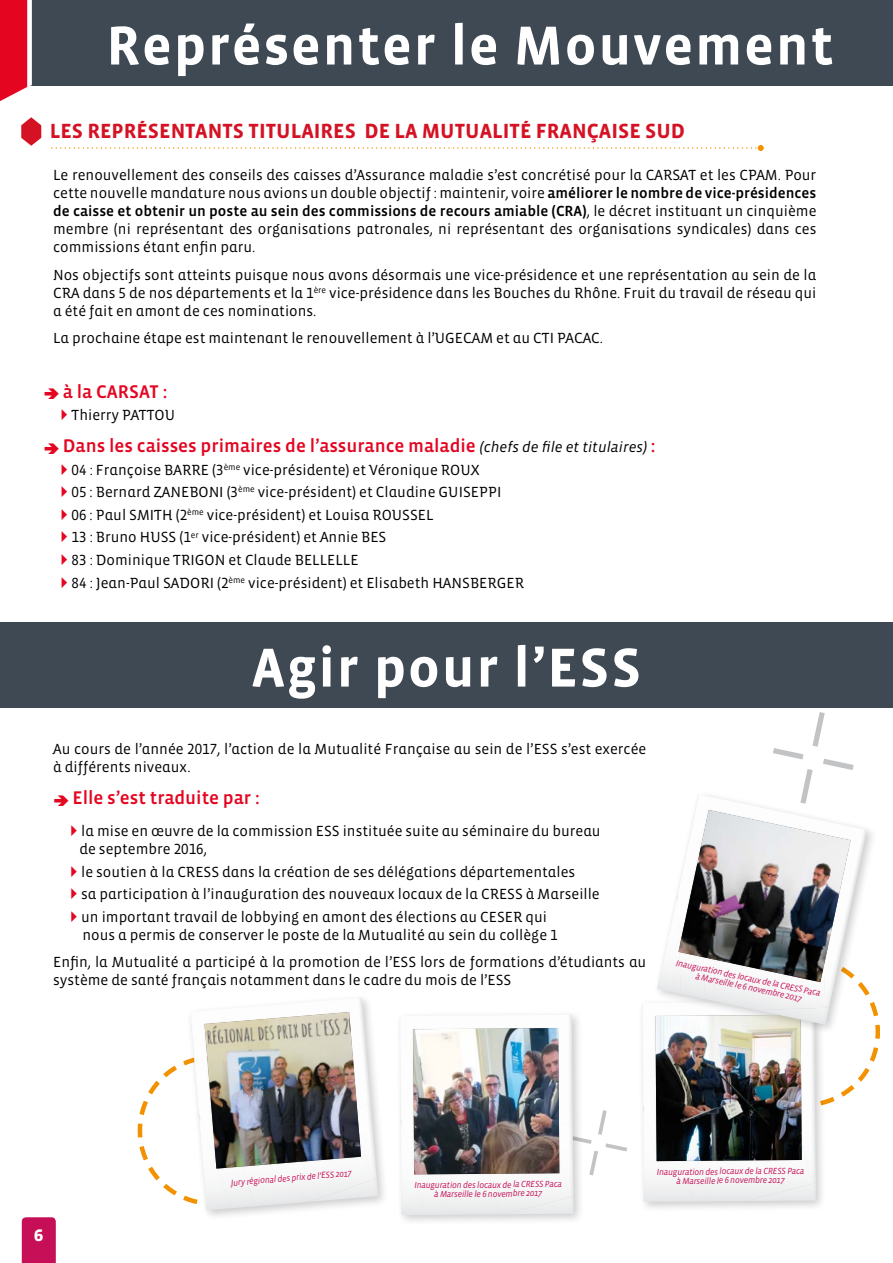
<style>
.page{position:relative;width:893px;height:1263px;background:#fff}
.page>*{position:absolute;margin:0;border:0;box-sizing:border-box;transform-origin:0 0}
.t1{font:700 56.1px "Vista Sans";letter-spacing:.03em;color:#fff}
.t2{font:21px "Vista Sans SC Bold";color:#d51224}
.t3{font:21px "Vista Sans SC Bold";color:#fff}
.t4{font:18.75px "Vista Sans Med";color:#e40521}
.t5{font:15px/22.5px "Vista Sans Alt";color:#000}
.t6{font:15px "Vista Sans Med";color:#000}
.t7{font:italic 9px/9px "Vista Sans";letter-spacing:-.035em;color:#c70f57;text-align:center;scale:.95 1}
.s1{font-family:"Vista Sans Med"}
.s2{font-family:"Vista Sans Alt"}
.s3{font-family:"Vista Sans";font-style:italic;font-size:15px;color:#000}
</style>
<div class="page">
<div style="left:22px;top:1217px;width:34px;height:46px;background:#c70f57"></div>
<div style="left:0;top:0;width:893px;height:85px;background:#3e4953"></div>
<div style="left:0;top:622px;width:893px;height:85px;background:#3e4953"></div>
<svg style="left:0;top:0;width:32px;height:101px;background:#e8384e"></svg>
<svg style="left:21px;top:117px;width:20px;height:29px"></svg>
<svg style="left:52px;top:145px;width:712px;height:6px"></svg>
<svg style="left:589px;top:1151px;width:9px;height:24px"></svg>
<svg style="left:598px;top:1110px;width:9px;height:25px"></svg>
<svg style="left:605px;top:1143px;width:22px;height:8px"></svg>
<svg style="left:585px;top:1139px;width:7px;height:5px"></svg>
<svg style="left:803px;top:769px;width:10px;height:21px"></svg>
<svg style="left:812px;top:712px;width:13px;height:35px"></svg>
<svg style="left:823px;top:759px;width:31px;height:11px"></svg>
<svg style="left:773px;top:748px;width:30px;height:11px"></svg>
<div style="left:637px;top:996px;width:190px;height:217px;background:#000;opacity:.2"></div>
<img style="left:812px;top:1184px;width:4px;height:17px">
<img style="left:642px;top:1002px;width:13px;height:47px">
<img style="left:642px;top:1049px;width:13px;height:29px">
<img style="left:643px;top:1074px;width:50px;height:128px">
<img style="left:643px;top:1103px;width:25px;height:99px">
<img style="left:682px;top:1161px;width:49px;height:40px">
<img style="left:812px;top:1161px;width:4px;height:23px">
<img style="left:731px;top:1161px;width:81px;height:40px">
<div style="left:394px;top:1009px;width:191px;height:217px;background:#000;opacity:.2"></div>
<img style="left:570px;top:1197px;width:3px;height:17px">
<img style="left:400px;top:1015px;width:122px;height:47px">
<img style="left:522px;top:1015px;width:51px;height:106px">
<img style="left:400px;top:1062px;width:13px;height:25px">
<img style="left:400px;top:1087px;width:40px;height:128px">
<img style="left:400px;top:1117px;width:26px;height:98px">
<img style="left:440px;top:1174px;width:60px;height:41px">
<img style="left:559px;top:1121px;width:14px;height:76px">
<img style="left:489px;top:1156px;width:81px;height:58px">
<img style="left:413px;top:1028px;width:146px;height:146px">
<div style="left:652px;top:790px;width:225px;height:245px;background:#fff"></div>
<img style="left:655px;top:830px;width:226px;height:331px">
<img style="left:695px;top:794px;width:113px;height:16px">
<img style="left:851px;top:826px;width:16px;height:109px">
<img style="left:677px;top:867px;width:26px;height:132px">
<img style="left:657px;top:893px;width:24px;height:101px">
<img style="left:703px;top:982px;width:49px;height:27px">
<img style="left:825px;top:982px;width:20px;height:26px">
<img style="left:752px;top:982px;width:73px;height:28px">
<img style="left:678px;top:810px;width:173px;height:172px">
<div style="left:185px;top:993px;width:204px;height:228px;background:#000;opacity:.2"></div>
<img style="left:373px;top:1178px;width:5px;height:24px">
<svg style="left:137px;top:1012px;width:224px;height:196px"></svg>
<img style="left:190px;top:1002px;width:123px;height:60px">
<img style="left:313px;top:998px;width:58px;height:106px">
<img style="left:194px;top:1057px;width:10px;height:29px">
<img style="left:196px;top:1082px;width:60px;height:126px">
<img style="left:198px;top:1112px;width:33px;height:98px">
<img style="left:242px;top:1169px;width:63px;height:37px">
<img style="left:361px;top:1104px;width:16px;height:76px">
<img style="left:291px;top:1140px;width:82px;height:62px">
<img style="left:204px;top:1012px;width:157px;height:157px">
<h1 class="t1" style="left:106px;top:17px;width:729px">Représenter le Mouvement</h1>
<h2 class="t2" style="left:50px;top:121px;width:637px">LES REPRÉSENTANTS TITULAIRES DE LA MUTUALITÉ FRANÇAISE SUD</h2>
<p class="t5" style="left:53px;top:166px;width:765px;line-height:18px">Le renouvellement des conseils des caisses d’Assurance maladie s’est concrétisé pour la CARSAT et les CPAM. Pour cette nouvelle mandature nous avions un double objectif : maintenir, voire <span class="s1">améliorer le nombre de vice-présidences</span></p>
<p class="t6" style="left:53px;top:203px;width:765px">de caisse et obtenir un poste au sein des commissions de recours amiable (CRA)<span class="s2">, le décret instituant un cinquième</span></p>
<p class="t5" style="left:53px;top:220px;width:765px;line-height:18px">membre (ni représentant des organisations patronales, ni représentant des organisations syndicales) dans ces commissions étant enfin paru.</p>
<p class="t5" style="left:53px;top:266px;width:765px;line-height:18px;text-align:justify">Nos objectifs sont atteints puisque nous avons désormais une vice-présidence et une représentation au sein de la CRA dans 5 de nos départements et la 1<sup>ère</sup> vice-présidence dans les Bouches du Rhône. Fruit du travail de réseau qui a été fait en amont de ces nominations.</p>
<p class="t5" style="left:53px;top:327px;width:551px">La prochaine étape est maintenant le renouvellement à l’UGECAM et au CTI PACAC.</p>
<p class="t4" style="left:63px;top:382px;width:106px">à la CARSAT :</p>
<p class="t5" style="left:72px;top:404px;width:105px">Thierry PATTOU</p>
<p class="t4" style="left:63px;top:437px;width:594px">Dans les caisses primaires de l’assurance maladie <span class="s3">(chefs de file et titulaires)</span> :</p>
<p class="t5" style="left:72px;top:459px;width:454px">04 : Françoise BARRE (3<sup>ème</sup> vice-présidente) et Véronique ROUX<br>05 : Bernard ZANEBONI (3<sup>ème</sup> vice-président) et Claudine GUISEPPI<br>06 : Paul SMITH (2<sup>ème</sup> vice-président) et Louisa ROUSSEL<br>13 : Bruno HUSS (1<sup>er</sup> vice-président) et Annie BES<br>83 : Dominique TRIGON et Claude BELLELLE<br>84 : Jean-Paul SADORI (2<sup>ème</sup> vice-président) et Elisabeth HANSBERGER</p>
<h1 class="t1" style="left:252px;top:639px;width:391px">Agir pour l’ESS</h1>
<p class="t5" style="left:53px;top:740px;width:595px;line-height:18px">Au cours de l’année 2017, l’action de la Mutualité Française au sein de l’ESS s’est exercée à différents niveaux.</p>
<p class="t4" style="left:73px;top:788px;width:189px">Elle s’est traduite par :</p>
<p class="t5" style="left:79px;top:822px;width:523px;line-height:18px">la mise en œuvre de la commission ESS instituée suite au séminaire du bureau de septembre 2016,</p>
<p class="t5" style="left:81px;top:861px;width:520px">le soutien à la CRESS dans la création de ses délégations départementales<br>sa participation à l’inauguration des nouveaux locaux de la CRESS à Marseille un important travail de lobbying en amont des élections au CESER qui</p>
<p class="t5" style="left:53px;top:921px;width:595px;line-height:27.6px;text-indent:29px">nous a permis de conserver le poste de la Mutualité au sein du collège 1<br>Enfin, la Mutualité a participé à la promotion de l’ESS lors de formations d’étudiants au</p>
<p class="t5" style="left:53px;top:969px;width:460px">système de santé français notamment dans le cadre du mois de l’ESS</p>
<p class="t7" style="left:677px;top:958px;width:157px;rotate:12deg">Inauguration des locaux de la CRESS Paca à Marseille le 6 novembre 2017</p>
<h2 class="t3" style="left:34px;top:1223px;width:12px">6</h2>
<p class="t7" style="left:230px;top:1179px;width:130px;rotate:-5deg">Jury régional des prix de l’ESS 2017</p>
<p class="t7" style="left:414px;top:1180px;width:157px">Inauguration des locaux de la CRESS Paca à Marseille le 6 novembre 2017</p>
<p class="t7" style="left:657px;top:1167px;width:157px">Inauguration des locaux de la CRESS Paca à Marseille le 6 novembre 2017</p>
</div>
